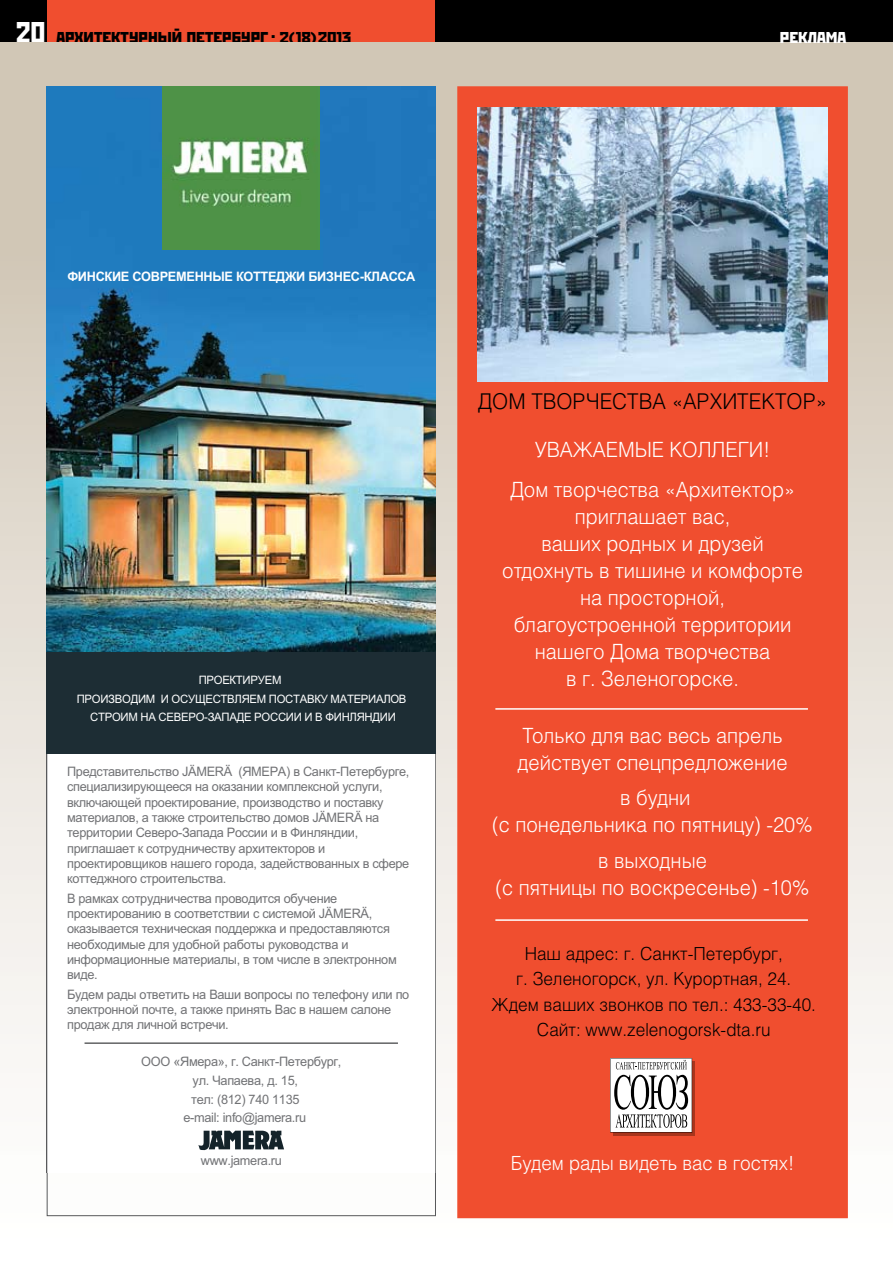
<style>
.page{position:relative;width:893px;height:1263px;background:#fff}
.page>*{position:absolute;margin:0;border:0;box-sizing:border-box;transform-origin:0 0}
.t1{font:30px "Stenberg C";color:#fff}
.t2{font:300 21.75px "Helios";color:#000;scale:.95 1}
.t3{font:300 21px/27px "Helios";color:#fff;text-align:center;scale:.95 1}
.t4{font:19.95px "Stenberg C";color:#000}
.t5{font:19.95px "Stenberg C";color:#fff}
.t6{font:300 19.5px "Helios";color:#fff;scale:.95 1}
.t7{font:300 18px/25.5px "Helios";color:#000;text-align:center;scale:.95 1}
.t8{font:15.75px "Stenberg C";letter-spacing:-.015em;color:#000;scale:1.22 1}
.t9{font:13.05px/15.3px "Arial";letter-spacing:-.025em;color:#717275}
.t10{font:700 13.05px "Arial";letter-spacing:-.025em;color:#fff}
.t11{font:11.55px/18.5px "Arial";letter-spacing:-.025em;color:#fff;text-align:center}
</style>
<div class="page">
<div style="left:47px;top:0;width:389px;height:43px;background:#f04e2f"></div>
<div style="left:436px;top:0;width:457px;height:43px;background:#000"></div>
<div style="left:0;top:0;width:47px;height:43px;background:#000"></div>
<div style="left:0;top:43px;width:893px;height:1220px;background:linear-gradient(to bottom,#c8bfad,#fefeff)"></div>
<div style="left:456px;top:86px;width:393px;height:1133px;background:#f04e2f"></div>
<div style="left:613px;top:1061px;width:82px;height:74px;background:linear-gradient(to right,#a9351c,#a9351c)"></div>
<svg style="left:610px;top:1058px;width:82px;height:74px"></svg>
<hr style="left:495px;top:919px;width:313px;height:2px;background:#fff">
<hr style="left:495px;top:708px;width:313px;height:2px;background:#fff">
<img style="left:477px;top:107px;width:351px;height:275px">
<svg style="left:47px;top:754px;width:389px;height:419px"></svg>
<hr style="left:85px;top:1042px;width:313px;height:2px;background:#58595b">
<svg style="left:198px;top:1131px;width:86px;height:20px"></svg>
<img style="left:47px;top:86px;width:389px;height:566px">
<img style="left:163px;top:86px;width:157px;height:164px">
<div style="left:47px;top:652px;width:389px;height:102px;background:#1d2d34"></div>
<h1 class="t1" style="left:16px;top:15px;width:31px">20</h1>
<p class="t8" style="left:271px;top:28px;width:68px"><sup>.</sup> 2(18)2013</p>
<h3 class="t5" style="left:780px;top:25px;width:68px">реклама</h3>
<h3 class="t4" style="left:56px;top:25px;width:213px">архитектурный петербург</h3>
<p class="t10" style="left:67px;top:267px;width:350px">ФИНСКИЕ СОВРЕМЕННЫЕ КОТТЕДЖИ БИЗНЕС-КЛАССА</p>
<p class="t11" style="left:77px;top:671px;width:331px">ПРОЕКТИРУЕМ<br>ПРОИЗВОДИМ И ОСУЩЕСТВЛЯЕМ ПОСТАВКУ МАТЕРИАЛОВ<br>СТРОИМ НА СЕВЕРО-ЗАПАДЕ РОССИИ И В ФИНЛЯНДИИ</p>
<p class="t9" style="left:67px;top:764px;width:344px">Представительство JÄMERÄ (ЯМЕРА) в Санкт-Петербурге, специализирующееся на оказании комплексной услуги, включающей проектирование, производство и поставку материалов, а также строительство домов JÄMERÄ на территории Северо-Запада России и в Финляндии, приглашает к сотрудничеству архитекторов и проектировщиков нашего города, задействованных в сфере коттеджного строительства.</p>
<p class="t9" style="left:67px;top:891px;width:331px">В рамках сотрудничества проводится обучение проектированию в соответствии с системой JÄMERÄ, оказывается техническая поддержка и предоставляются необходимые для удобной работы руководства и информационные материалы, в том числе в электронном виде.</p>
<p class="t9" style="left:67px;top:987px;width:344px">Будем рады ответить на Ваши вопросы по телефону или по электронной почте, а также принять Вас в нашем салоне продаж для личной встречи.</p>
<p class="t9" style="left:141px;top:1054px;width:202px">ООО «Ямера», г. Санкт-Петербург,</p>
<p class="t9" style="left:193px;top:1073px;width:107px">ул. Чапаева, д. 15,</p>
<p class="t9" style="left:191px;top:1091px;width:110px">тел: (812) 740 1135</p>
<p class="t9" style="left:183px;top:1110px;width:124px">e-mail: info@jamera.ru</p>
<p class="t9" style="left:201px;top:1153px;width:83px">www.jamera.ru</p>
<h2 class="t2" style="left:478px;top:388px;width:369px">ДОМ ТВОРЧЕСТВА «АРХИТЕКТОР»</h2>
<h3 class="t3" style="left:510px;top:430px;width:301px;line-height:39.8px">УВАЖАЕМЫЕ КОЛЛЕГИ!<br>Дом творчества «Архитектор»</h3>
<h3 class="t3" style="left:502px;top:503px;width:318px">приглашает вас,<br>ваших родных и друзей отдохнуть в тишине и комфорте на просторной, благоустроенной территории нашего Дома творчества<br>в г. Зеленогорске.</h3>
<h3 class="t3" style="left:517px;top:722px;width:286px;text-align:left">Только для вас весь апрель действует спецпредложение</h3>
<h3 class="t3" style="left:492px;top:784px;width:339px">в будни<br>(с понедельника по пятницу) -20%</h3>
<h3 class="t3" style="left:495px;top:847px;width:332px">в выходные<br>(с пятницы по воскресенье) -10%</h3>
<h3 class="t7" style="left:492px;top:940px;width:343px">Наш адрес: г. Санкт-Петербург,<br>г. Зеленогорск, ул. Курортная, 24.<br>Ждем ваших звонков по тел.: 433-33-40.<br>Сайт: www.zelenogorsk-dta.ru</h3>
<h3 class="t6" style="left:511px;top:1151px;width:300px">Будем рады видеть вас в гостях!</h3>
</div>
